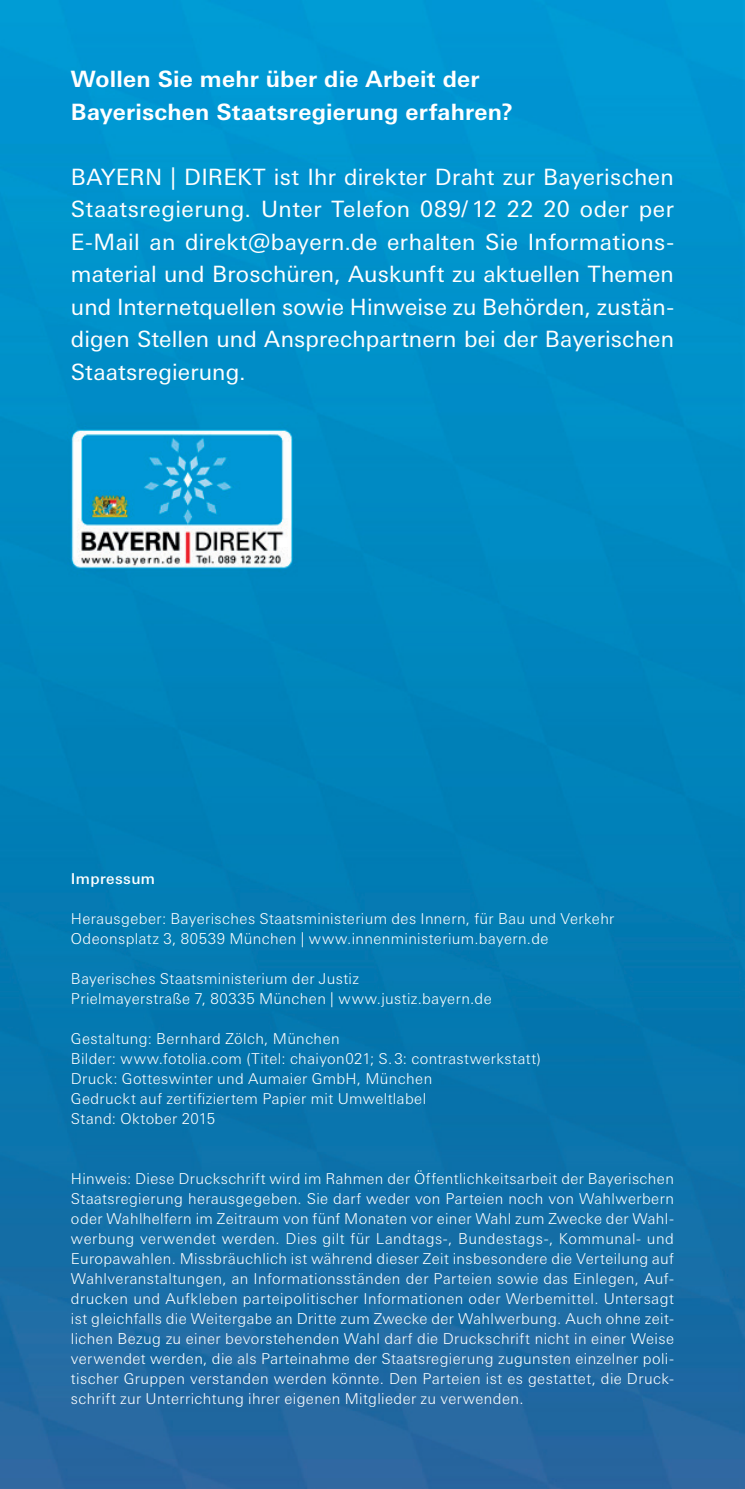
<style>
.page{position:relative;width:745px;height:1489px;background:#fff}
.page>*{position:absolute;margin:0;border:0;box-sizing:border-box;transform-origin:0 0}
.t1{font:22.5px/32.5px "Univers Next Pro";letter-spacing:.01em;color:#fff;text-align:justify}
.t2{font:700 22.5px/32.5px "Univers Next Pro";letter-spacing:.01em;color:#fff}
.t3{font:300 15px/20px "Linotype Univers Basic";letter-spacing:.025em;color:#fff}
.t4{font:500 15px "Linotype Univers Basic";letter-spacing:.025em;color:#fff}
</style>
<div class="page">
<img style="left:0;top:0;width:744px;height:1488px">
<p class="t2" style="left:71px;top:63px;width:443px">Wollen Sie mehr über die Arbeit der<br>Bayerischen Staatsregierung erfahren?</p>
<p class="t1" style="left:71px;top:160px;width:604px">BAYERN | DIREKT ist Ihr direkter Draht zur Bayerischen Staatsregierung. Unter Telefon 089/ 12 22 20 oder per E-Mail an direkt@bayern.de erhalten Sie Informations&shy;material und Broschüren, Auskunft zu aktuellen Themen und Internetquellen sowie Hinweise zu Behörden, zustän&shy;digen Stellen und Ansprechpartnern bei der Bayerischen Staatsregierung.</p>
<p class="t4" style="left:71px;top:869px;width:86px">Impressum</p>
<p class="t3" style="left:71px;top:908px;width:544px">Herausgeber: Bayerisches Staatsministerium des Innern, für Bau und Verkehr<br>Odeonsplatz 3, 80539 München | www.innenministerium.bayern.de</p>
<p class="t3" style="left:71px;top:968px;width:422px">Bayerisches Staatsministerium der Justiz<br>Prielmayerstraße 7, 80335 München | www.justiz.bayern.de</p>
<p class="t3" style="left:71px;top:1028px;width:471px">Gestaltung: Bernhard Zölch, München<br>Bilder: www.fotolia.com (Titel: chaiyon021; S. 3: contrastwerkstatt)<br>Druck: Gotteswinter und Aumaier GmbH, München<br>Gedruckt auf zertifiziertem Papier mit Umweltlabel<br>Stand: Oktober 2015</p>
<p class="t3" style="left:71px;top:1168px;width:604px;text-align:justify">Hinweis: Diese Druckschrift wird im Rahmen der Öffentlichkeitsarbeit der Bayerischen Staatsregierung herausgegeben. Sie darf weder von Parteien noch von Wahlwerbern oder Wahlhelfern im Zeitraum von fünf Monaten vor einer Wahl zum Zwecke der Wahl&shy;werbung verwendet werden. Dies gilt für Landtags-, Bundestags-, Kommunal- und Europawahlen. Missbräuchlich ist während dieser Zeit insbesondere die Verteilung auf Wahlveranstaltungen, an Informationsständen der Parteien sowie das Einlegen, Auf&shy;drucken und Aufkleben parteipolitischer Informationen oder Werbemittel. Untersagt ist gleichfalls die Weitergabe an Dritte zum Zwecke der Wahlwerbung. Auch ohne zeit&shy;lichen Bezug zu einer bevorstehenden Wahl darf die Druckschrift nicht in einer Weise verwendet werden, die als Parteinahme der Staatsregierung zugunsten einzelner poli&shy;tischer Gruppen verstanden werden könnte. Den Parteien ist es gestattet, die Druck&shy;schrift zur Unterrichtung ihrer eigenen Mitglieder zu verwenden.</p>
</div>
